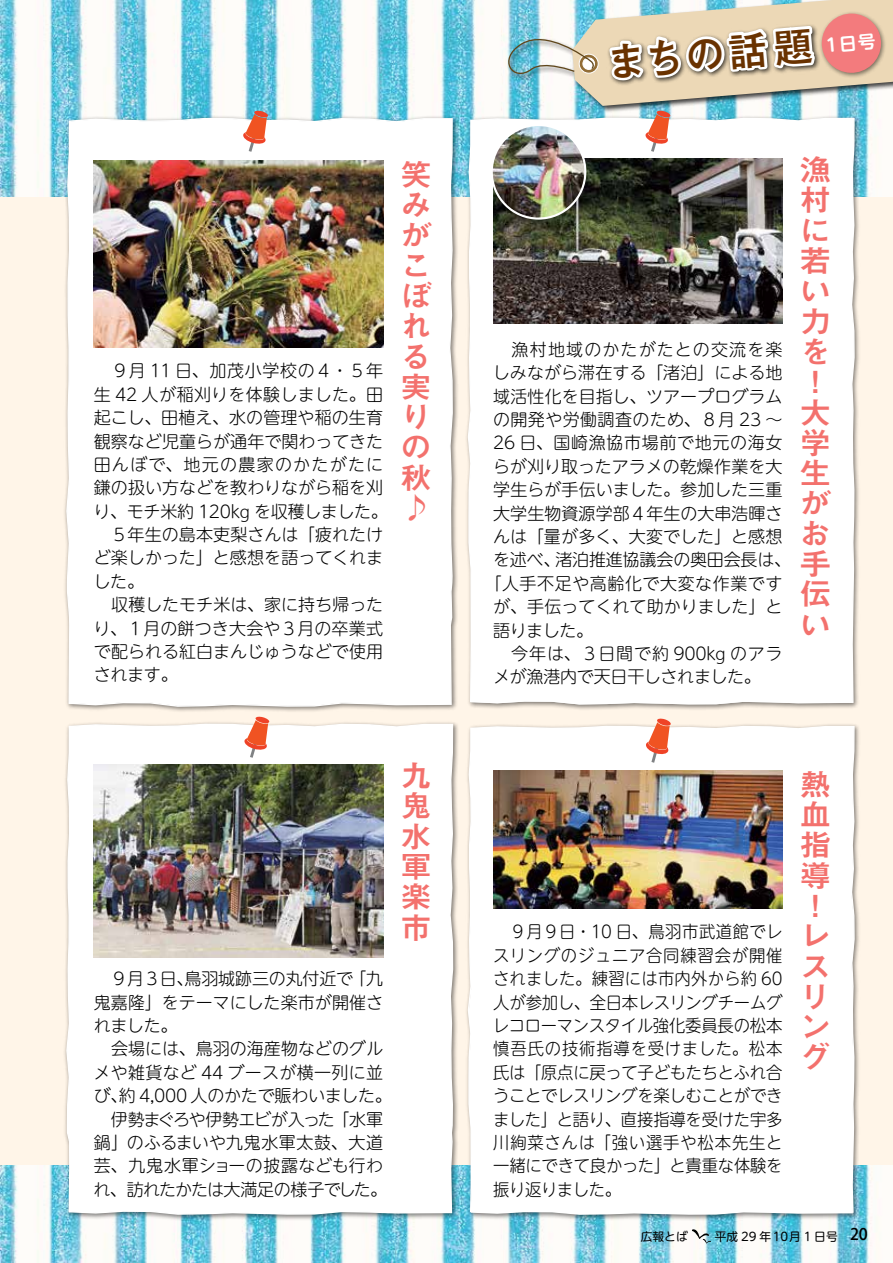
<style>
.page{position:relative;width:893px;height:1263px;background:#fff5e8}
.page>*{position:absolute;margin:0;border:0;box-sizing:border-box;transform-origin:0 0}
.t1{font:700 40.8px "Mi Go MB1 Std De";color:#693200}
.t2{font:700 30.3px/30.3px "Mi Go MB1 Std De";color:#f3716d;scale:1.05 1}
.t3{font:300 16.95px/23.4px "UD Shin M Go Pro";color:#000}
.t4{font:300 16.95px/23.4px "UD Shin M Go Pro";color:#000;text-align:justify;scale:.96 1}
.t5{font:300 16.95px "UD Shin M Go Pro";letter-spacing:.045em;color:#000}
.t6{font:300 16.95px "UD Shin M Go Pro";letter-spacing:.025em;color:#000}
.t7{font:300 16.95px "UD Shin M Go Pro";letter-spacing:.04em;color:#000}
.t8{font:300 16.95px "UD Shin M Go Pro";letter-spacing:.035em;color:#000}
.t9{font:300 16.95px "UD Shin M Go Pro";letter-spacing:.065em;color:#000}
.t10{font:11.7px "UD Shin M Go Pro";color:#000}
.s1{font-family:"Koz Go Pro"}
.s2{font-family:"Koz Go Pro";font-weight:500;font-size:15.9px}
</style>
<div class="page">
<img style="left:0;top:1166px;width:893px;height:97px">
<img style="left:0;top:0;width:893px;height:196px">
<div style="left:465px;top:115px;width:396px;height:595px;background:#000;opacity:.5"></div>
<div style="left:467px;top:117px;width:388px;height:588px;background:#fff"></div>
<img style="left:493px;top:158px;width:289px;height:166px">
<div style="left:63px;top:115px;width:396px;height:598px;background:#000;opacity:.5"></div>
<div style="left:66px;top:117px;width:388px;height:590px;background:#fff"></div>
<svg style="left:242px;top:110px;width:26px;height:42px"></svg>
<img style="left:94px;top:160px;width:289px;height:187px">
<div style="left:63px;top:721px;width:396px;height:500px;background:#000;opacity:.5"></div>
<div style="left:66px;top:723px;width:388px;height:492px;background:#fff"></div>
<svg style="left:244px;top:716px;width:26px;height:42px"></svg>
<img style="left:94px;top:764px;width:289px;height:193px">
<div style="left:465px;top:723px;width:396px;height:498px;background:#000;opacity:.5"></div>
<div style="left:467px;top:725px;width:388px;height:490px;background:#fff"></div>
<svg style="left:645px;top:718px;width:26px;height:45px"></svg>
<img style="left:493px;top:770px;width:289px;height:139px">
<img style="left:492px;top:125px;width:93px;height:94px;border-radius:47px">
<div style="left:491px;top:124px;width:95px;height:96px;border:2px solid #fff;border-radius:50%"></div>
<svg style="left:692px;top:1229px;width:19px;height:15px"></svg>
<img style="left:496px;top:0;width:397px;height:152px">
<p class="t3" style="left:94px;top:358px;width:296px">　９月 11 日、加茂小学校の４・５年生 42 人が稲刈りを体験しました。田起こし、田植え、水の管理や稲の生育観察など児童らが通年で関わってきた田んぼで、地元の農家のかたがたに鎌の扱い方などを教わりながら稲を刈り、モチ米約 120k<span class="s1">g</span> を収穫しました。　５年生の島本吏梨さんは「疲れたけど楽しかった」と感想を語ってくれました。<br>　収穫したモチ米は、家に持ち帰ったり、１月の餅つき大会や３月の卒業式で配られる紅白まんじゅうなどで使用されます。</p>
<h2 class="t2" style="left:400px;top:156px;width:32px">笑みがこぼれる実りの秋♪</h2>
<p class="t3" style="left:93px;top:966px;width:300px">　９月３日、鳥羽城跡三の丸付近で「九鬼嘉隆」をテーマにした楽市が開催されました。<br>　会場には、鳥羽の海産物などのグルメや雑貨など 44 ブースが横一列に並び、約 4,000 人のかたで賑わいました。　伊勢まぐろや伊勢エビが入った「水軍鍋」のふるまいや九鬼水軍太鼓、大道芸、九鬼水軍ショーの披露なども行われ、訪れたかたは大満足の様子でした。</p>
<h2 class="t2" style="left:400px;top:758px;width:30px;text-align:justify">九鬼水軍楽市</h2>
<h1 class="t1" style="left:603px;top:32px;width:210px;rotate:-5deg">まちの話題</h1>
<p class="t9" style="left:493px;top:336px;width:291px">　漁村地域のかたがたとの交流を楽</p>
<p class="t3" style="left:493px;top:360px;width:291px">しみながら滞在する「渚泊」による地</p>
<p class="t3" style="left:493px;top:384px;width:291px">域活性化を目指し、ツアープログラム</p>
<p class="t6" style="left:493px;top:406px;width:291px">の開発や労働調査のため、８月 23 ～</p>
<p class="t7" style="left:493px;top:429px;width:291px">26 日、国崎漁協市場前で地元の海女</p>
<p class="t3" style="left:493px;top:454px;width:291px">らが刈り取ったアラメの乾燥作業を大</p>
<p class="t3" style="left:493px;top:477px;width:291px">学生らが手伝いました。参加した三重</p>
<p class="t3" style="left:493px;top:501px;width:291px">大学生物資源学部４年生の大串浩暉さ</p>
<p class="t3" style="left:493px;top:524px;width:291px">んは「量が多く、大変でした」と感想</p>
<p class="t3" style="left:493px;top:547px;width:300px">を述べ、渚泊推進協議会の奥田会長は、</p>
<p class="t8" style="left:484px;top:570px;width:300px">「人手不足や高齢化で大変な作業です</p>
<p class="t3" style="left:493px;top:594px;width:291px">が、手伝ってくれて助かりました」と</p>
<p class="t3" style="left:493px;top:617px;width:102px">語りました。</p>
<p class="t5" style="left:493px;top:640px;width:291px">　今年は、３日間で約 900k<span class="s1">g</span> のアラ</p>
<p class="t3" style="left:493px;top:664px;width:269px">メが漁港内で天日干しされました。</p>
<h2 class="t2" style="left:799px;top:152px;width:32px">漁村に若い力を！大学生がお手伝い</h2>
<h2 class="t2" style="left:799px;top:766px;width:30px">熱血指導！レスリング</h2>
<p class="t4" style="left:493px;top:919px;width:303px">　９月９日・10 日、鳥羽市武道館でレスリングのジュニア合同練習会が開催されました。練習には市内外から約 60人が参加し、全日本レスリングチームグレコローマンスタイル強化委員長の松本慎吾氏の技術指導を受けました。松本氏は「原点に戻って子どもたちとふれ合うことでレスリングを楽しむことができました」と語り、直接指導を受けた宇多川絢菜さんは「強い選手や松本先生と一緒にできて良かった」と貴重な体験を振り返りました。</p>
<p class="t10" style="left:641px;top:1227px;width:48px">広報とば</p>
<p class="t10" style="left:715px;top:1227px;width:154px">平成 29 年10月 1 日号 <span class="s2">20</span></p>
</div>
